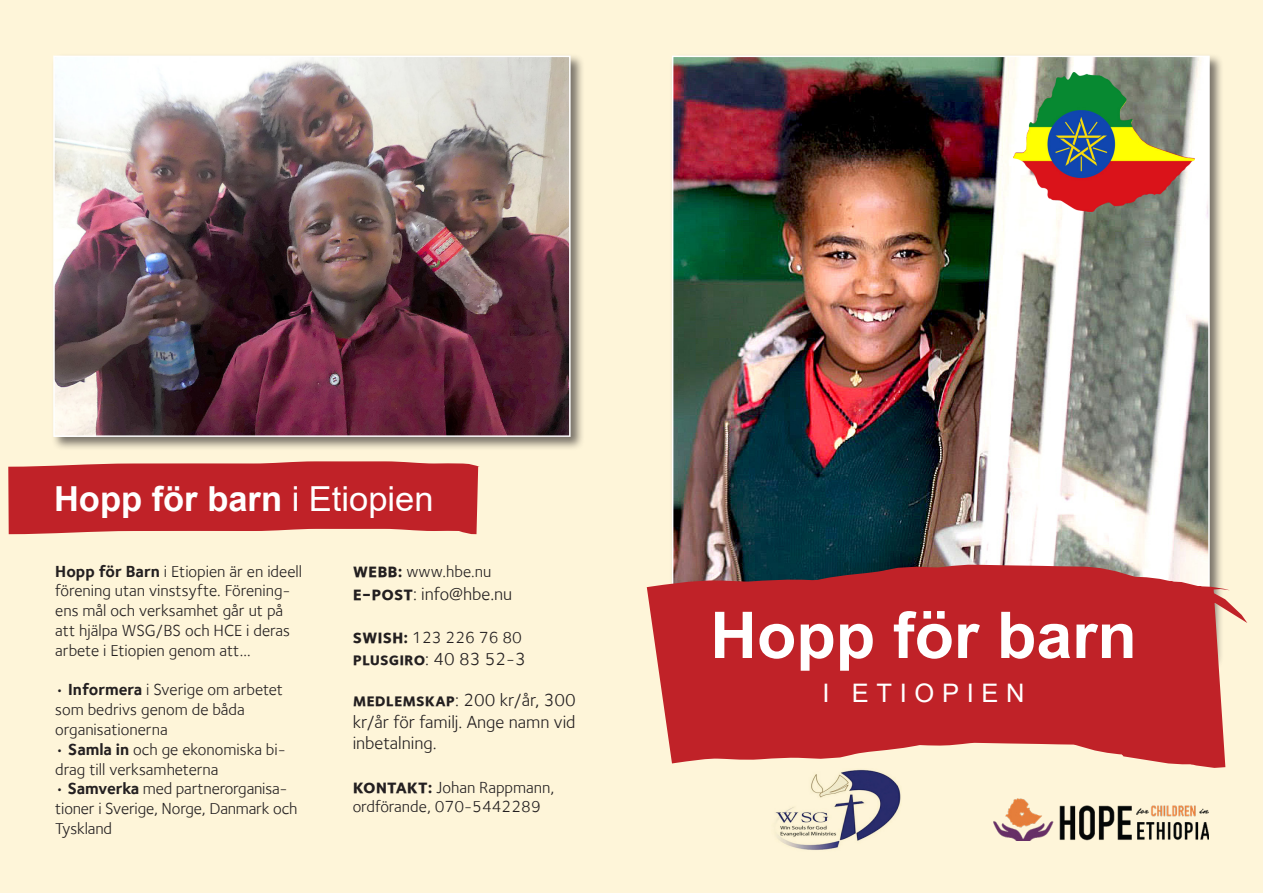
<style>
.page{position:relative;width:1263px;height:893px;background:#fef5d9}
.page>*{position:absolute;margin:0;border:0;box-sizing:border-box;transform-origin:0 0}
.t1{font:700 64.5px "Arial";color:#fff}
.t2{font:700 34.5px "Arial";color:#fff}
.t3{font:25.5px "Arial";letter-spacing:.3em;color:#fff}
.t4{font:18px/21.6px "Foundry Sterling";color:#231f20;text-align:justify}
.t5{font:16.5px/19.8px "Foundry Sterling";color:#231f20}
.s1{font-weight:400}
.s2{font-weight:700}
.s3{font-family:"Foundry Sterling Bold Expert";font-size:19.5px}
.s4{font-family:"Foundry Sterling Bold Expert"}
</style>
<div class="page">
<svg style="left:8px;top:461px;width:451px;height:74px;background:#c53437"></svg>
<div style="left:670px;top:53px;width:554px;height:616px;background:#231f20;opacity:.6"></div>
<img style="left:675px;top:59px;width:532px;height:382px">
<div style="left:51px;top:53px;width:534px;height:398px;background:#231f20;opacity:.6"></div>
<img style="left:56px;top:59px;width:512px;height:375px">
<div style="left:53px;top:56px;width:518px;height:381px;border:2px solid #fff"></div>
<svg style="left:459px;top:441px;width:789px;height:409px"></svg>
<img style="left:1014px;top:72px;width:181px;height:139px">
<p class="t2" style="left:54px;top:474px;width:381px">Hopp för barn <span class="s1">i Etiopien</span></p>
<p class="t5" style="left:55px;top:561px;width:248px"><span class="s2">Hopp för Barn</span> i Etiopien är en ideell förening utan vinstsyfte. Förening&shy;ens mål och verksamhet går ut på att hjälpa WSG/BS och HCE i deras arbete i Etiopien genom att...</p>
<p class="t5" style="left:55px;top:680px;width:229px">• <span class="s2">Informera</span> i Sverige om arbetet som bedrivs genom de båda organisationerna</p>
<p class="t5" style="left:55px;top:739px;width:232px">• <span class="s2">Samla in</span> och ge ekonomiska bi&shy;drag till verksamheterna</p>
<p class="t5" style="left:55px;top:779px;width:244px">• <span class="s2">Samverka</span> med partnerorganisa&shy;tioner i Sverige, Norge, Danmark och<br>Tyskland</p>
<p class="t5" style="left:353px;top:561px;width:140px"><span class="s3">webb</span><span class="s4">:</span> www.hbe.nu</p>
<p class="t4" style="left:353px;top:583px;width:161px"><span class="s3">e-post</span>: info@hbe.nu</p>
<p class="t5" style="left:353px;top:628px;width:171px"><span class="s3">swish</span><span class="s4">:</span> 123 226 76 80</p>
<p class="t4" style="left:353px;top:648px;width:174px"><span class="s4">plusgiro</span>: 40 83 52-3</p>
<p class="t4" style="left:353px;top:689px;width:225px"><span class="s4">medlemskap</span>: 200 kr/år, 300 kr/år för familj. Ange namn vid inbetalning.</p>
<p class="t5" style="left:353px;top:777px;width:203px"><span class="s3">kontakt</span><span class="s4">:</span> Johan Rappmann,</p>
<p class="t5" style="left:353px;top:797px;width:190px">ordförande, 070-5442289</p>
<p class="t1" style="left:710px;top:590px;width:428px">Hopp för barn</p>
<p class="t3" style="left:822px;top:675px;width:204px">I ETIOPIEN</p>
</div>
